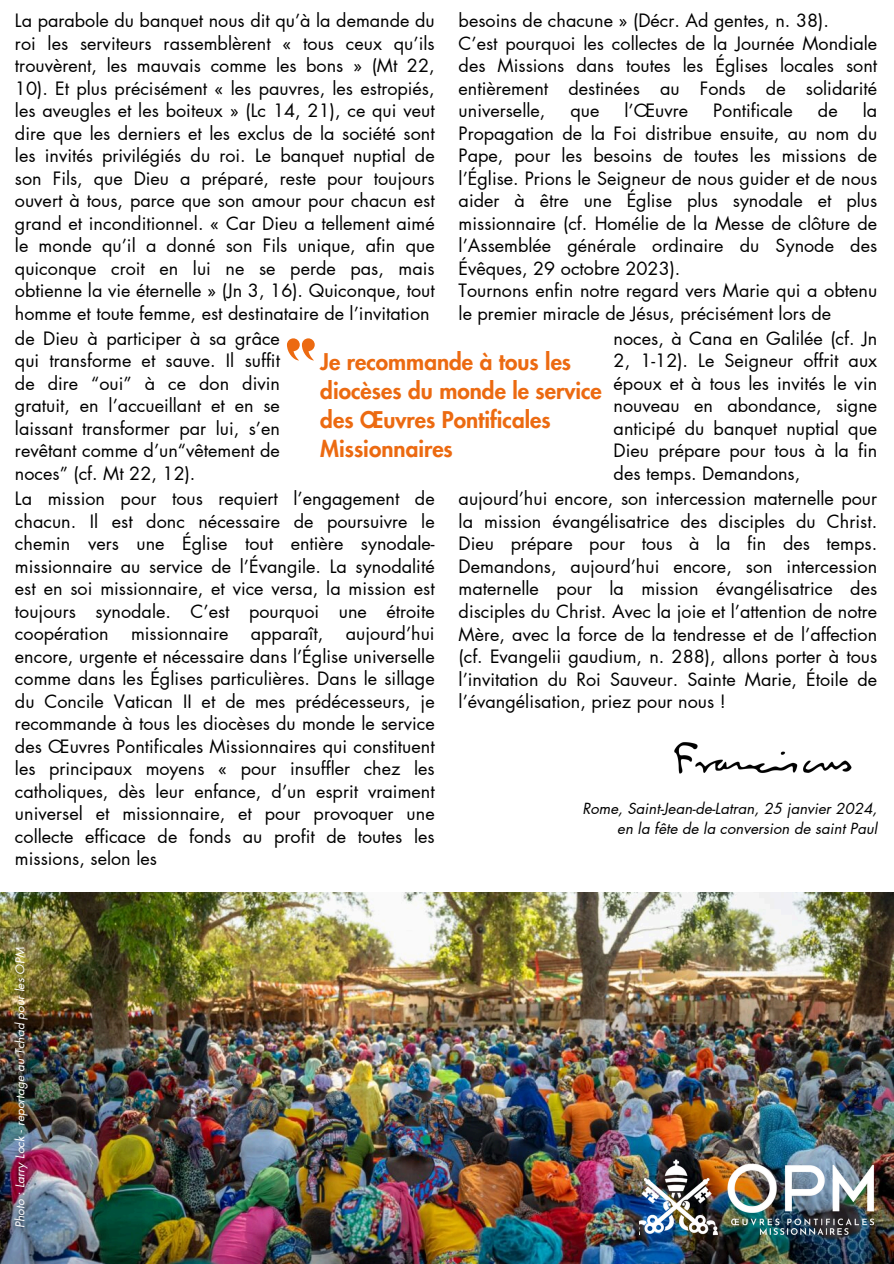
<style>
.page{position:relative;width:894px;height:1264px;background:#fff}
.page>*{position:absolute;margin:0;border:0;box-sizing:border-box;transform-origin:0 0}
.t1{font:800 22.5px/29.2px "Futura LT Pro";color:#ec6a11}
.t2{font:18px/22.5px "Futura LT Pro";color:#000;text-align:justify}
.t3{font:italic 15px/19.2px "Futura LT Pro";color:#000;text-align:right}
.t4{font:italic 12px "Futura LT Pro";color:#fff}
</style>
<div class="page">
<img style="left:0;top:892px;width:893px;height:371px">
<svg style="left:287px;top:338px;width:27px;height:22px"></svg>
<img style="left:674px;top:742px;width:178px;height:32px">
<img style="left:639px;top:1156px;width:238px;height:82px">
<p class="t2" style="left:15px;top:10px;width:421px">La parabole du banquet nous dit qu’à la demande du roi les serviteurs rassemblèrent « tous ceux qu’ils trouvèrent, les mauvais comme les bons » (Mt 22, 10). Et plus précisément « les pauvres, les estropiés, les aveugles et les boiteux » (Lc 14, 21), ce qui veut dire que les derniers et les exclus de la société sont les invités privilégiés du roi. Le banquet nuptial de son Fils, que Dieu a préparé, reste pour toujours ouvert à tous, parce que son amour pour chacun est grand et inconditionnel. « Car Dieu a tellement aimé le monde qu’il a donné son Fils unique, afin que quiconque croit en lui ne se perde pas, mais obtienne la vie éternelle » (Jn 3, 16). Quiconque, tout homme et toute femme, est destinataire de l’invitation</p>
<h2 class="t2" style="left:458px;top:10px;width:420px;text-align:left">besoins de chacune » (Décr. Ad gentes, n. 38).<br>C’est pourquoi les collectes de la Journée Mondiale des Missions dans toutes les Églises locales sont entièrement destinées au Fonds de solidarité universelle,</h2>
<h2 class="t2" style="left:570px;top:100px;width:30px">que</h2>
<h2 class="t2" style="left:624px;top:100px;width:65px">l’Œuvre</h2>
<h2 class="t2" style="left:713px;top:100px;width:81px">Pontificale</h2>
<h2 class="t2" style="left:817px;top:100px;width:21px">de</h2>
<h2 class="t2" style="left:458px;top:100px;width:420px;text-align:left;text-indent:404px">la Propagation de la Foi distribue ensuite, au nom du Pape, pour les besoins de toutes les missions de l’Église. Prions le Seigneur de nous guider et de nous aider à être une Église plus synodale et plus missionnaire (cf. Homélie de la Messe de clôture de l’Assemblée générale ordinaire du Synode des Évêques, 29 octobre 2023).<br>Tournons enfin notre regard vers Marie qui a obtenu le premier miracle de Jésus, précisément lors de</h2>
<h2 class="t1" style="left:320px;top:348px;width:283px">Je recommande à tous les diocèses du monde le service des Œuvres Pontificales<br>Missionnaires</h2>
<h3 class="t2" style="left:613px;top:328px;width:265px">noces, à Cana en Galilée (cf. Jn 2, 1-12). Le Seigneur offrit aux époux et à tous les invités le vin nouveau en abondance, signe anticipé du banquet nuptial que Dieu prépare pour tous à la fin des temps. Demandons,</h3>
<h2 class="t2" style="left:15px;top:328px;width:266px">de Dieu à participer à sa grâce qui transforme et sauve. Il suffit de dire “oui” à ce don divin gratuit, en l’accueillant et en se laissant transformer par lui, s’en revêtant comme d’un“vêtement de noces” (cf. Mt 22, 12).</h2>
<h1 class="t2" style="left:15px;top:488px;width:421px">La mission pour tous requiert l’engagement de chacun. Il est donc nécessaire de poursuivre le chemin vers une Église tout entière synodale&shy;missionnaire au service de l’Évangile. La synodalité est en soi missionnaire, et vice versa, la mission est toujours synodale. C’est pourquoi une étroite coopération missionnaire apparaît, aujourd’hui encore, urgente et nécessaire dans l’Église universelle comme dans les Églises particulières. Dans le sillage du Concile Vatican II et de mes prédécesseurs, je recommande à tous les diocèses du monde le service des Œuvres Pontificales Missionnaires qui constituent les principaux moyens « pour insuffler chez les catholiques, dès leur enfance, d’un esprit vraiment universel et missionnaire, et pour provoquer une collecte efficace de fonds au profit de toutes les missions, selon les</h1>
<p class="t2" style="left:458px;top:488px;width:420px">aujourd’hui encore, son intercession maternelle pour la mission évangélisatrice des disciples du Christ.<br>Dieu prépare pour tous à la fin des temps.<br>Demandons, aujourd’hui encore, son intercession maternelle pour la mission évangélisatrice des disciples du Christ. Avec la joie et l’attention de notre Mère, avec la force de la tendresse et de l’affection (cf. Evangelii gaudium, n. 288), allons porter à tous l’invitation du Roi Sauveur. Sainte Marie, Étoile de l’évangélisation, priez pour nous !</p>
<p class="t3" style="left:582px;top:800px;width:296px">Rome, Saint-Jean-de-Latran, 25 janvier 2024, en la fête de la conversion de saint Paul</p>
<p class="t4" style="left:14px;top:1227px;width:282px;rotate:-90deg">Photo : Larry Lock - reportage au Tchad pour les OPM</p>
</div>
